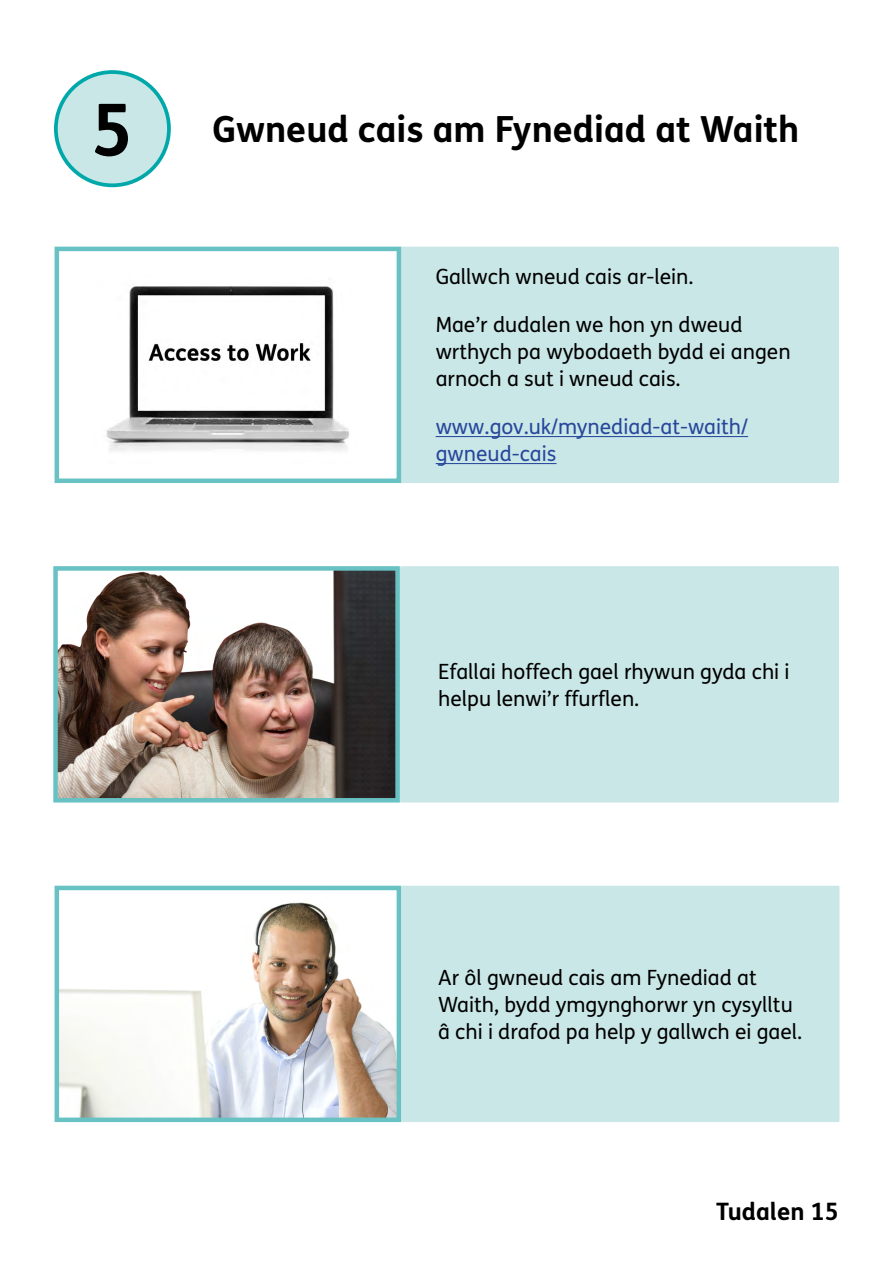
<style>
.page{position:relative;width:893px;height:1263px;background:#fff}
.page>*{position:absolute;margin:0;border:0;box-sizing:border-box;transform-origin:0 0}
.t1{font:700 72px "FS Me";color:#000}
.t2{font:700 36px "FS Me";color:#000}
.t3{font:700 24px "FS Me";color:#000}
.Paragraph{font:21px/27px "FS Me";color:#000}
.Hyperlink{font:21px/27px "FS Me";color:#27479b}
</style>
<div class="page">
<div style="left:401px;top:886px;width:438px;height:236px;background:#cae7e7"></div>
<div style="left:400px;top:566px;width:439px;height:236px;background:#cae7e7"></div>
<div style="left:401px;top:247px;width:438px;height:236px;background:#cae7e7"></div>
<img style="left:106px;top:286px;width:243px;height:165px">
<div style="left:55px;top:247px;width:346px;height:236px;border:4px solid #68c2c3"></div>
<hr style="left:436px;top:436px;width:312px;height:1px;background:#27479b">
<hr style="left:436px;top:463px;width:121px;height:1px;background:#27479b">
<img style="left:58px;top:571px;width:337px;height:226px">
<div style="left:53px;top:566px;width:347px;height:236px;border:4px solid #68c2c3"></div>
<img style="left:60px;top:902px;width:336px;height:215px">
<div style="left:55px;top:886px;width:346px;height:236px;border:4px solid #68c2c3"></div>
<svg style="left:56px;top:72px;width:113px;height:113px"></svg>
<div style="left:54px;top:70px;width:117px;height:117px;border:4px solid #00a8a9;border-radius:50%"></div>
<h1 class="t1" style="left:91px;top:74px;width:44px">5</h1>
<h2 class="t2" style="left:213px;top:102px;width:588px">Gwneud cais am Fynediad at Waith</h2>
<p class="Paragraph" style="left:436px;top:263px;width:259px">Gallwch wneud cais ar-lein.</p>
<p class="Paragraph" style="left:436px;top:311px;width:356px">Mae’r dudalen we hon yn dweud wrthych pa wybodaeth bydd ei angen arnoch a sut i wneud cais.</p>
<p class="Hyperlink" style="left:436px;top:413px;width:314px">www.gov.uk/mynediad-at-waith/ gwneud-cais</p>
<p class="Paragraph" style="left:438px;top:657px;width:353px">Efallai hoffech gael rhywun gyda chi i helpu lenwi’r ffurflen.</p>
<p class="Paragraph" style="left:438px;top:963px;width:366px">Ar ôl gwneud cais am Fynediad at<br>Waith, bydd ymgynghorwr yn cysylltu â chi i drafod pa help y gallwch ei gael.</p>
<p class="t3" style="left:716px;top:1193px;width:124px">Tudalen 15</p>
</div>
